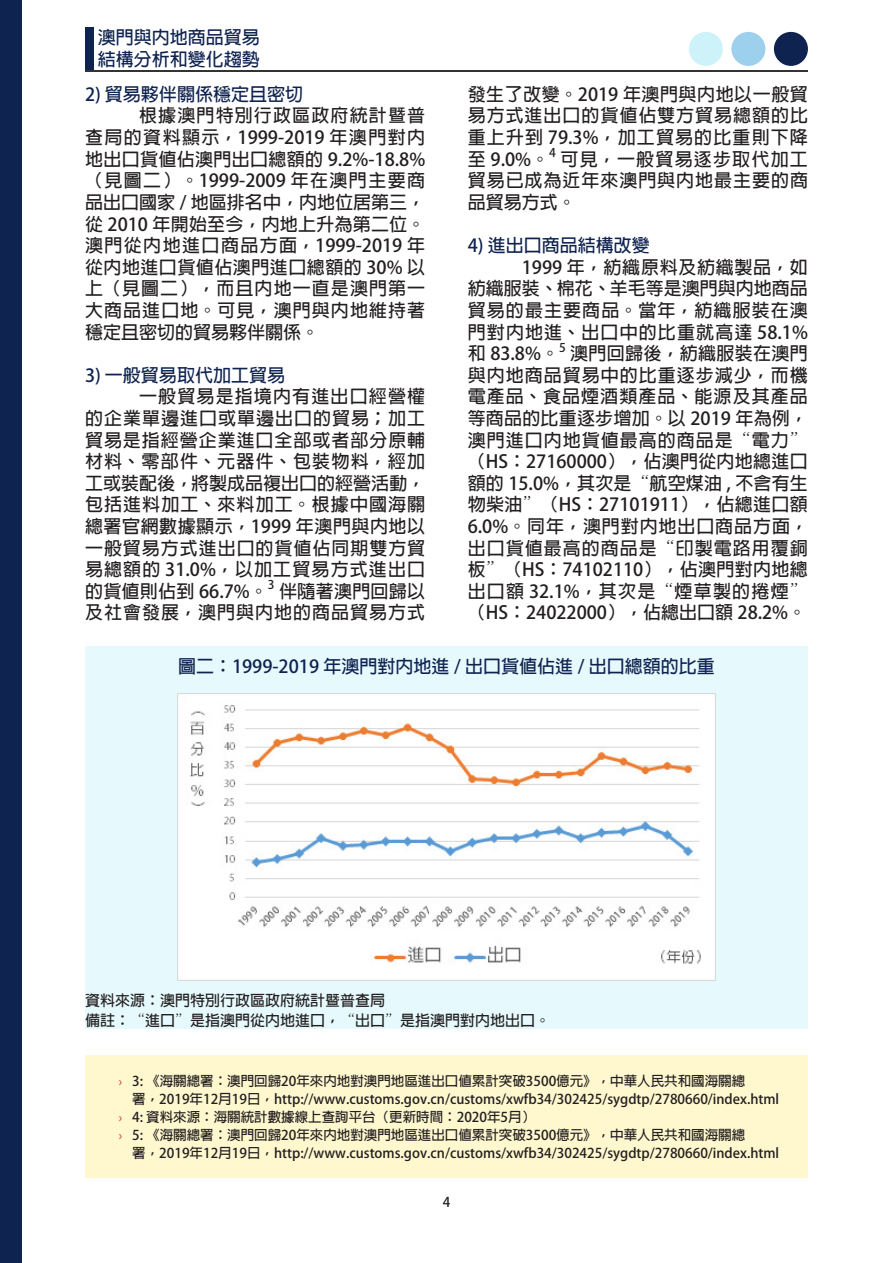
<style>
.page{position:relative;width:893px;height:1263px;background:#fff}
.page>*{position:absolute;margin:0;border:0;box-sizing:border-box;transform-origin:0 0}
.t1{font:700 18px/21.6px "Adobe Fan Heiti Std";letter-spacing:.055em;color:#231f20;text-align:justify}
.t2{font:700 18px/21.6px "Adobe Fan Heiti Std";color:#0f2350}
.t3{font:700 15px "Adobe Fan Heiti Std";color:#231f20}
.t4{font:700 13.5px/18px "Adobe Fan Heiti Std";color:#231f20}
.t5{font:700 12px "Adobe Fan Heiti Std";color:#231f20}
.s1{font-family:"Adobe Ming Std";font-weight:300}
.s2{font-family:"Myriad Pro";font-weight:400;color:#c03938}
</style>
<div class="page">
<div style="left:774px;top:32px;width:34px;height:34px;background:#0f2350;border-radius:50%"></div>
<div style="left:731px;top:32px;width:34px;height:34px;background:#9cd0ed;border-radius:50%"></div>
<div style="left:689px;top:32px;width:34px;height:34px;background:#cdf2f9;border-radius:50%"></div>
<hr style="left:85px;top:71px;width:723px;height:1px;background:#333">
<div style="left:85px;top:28px;width:9px;height:42px;background:#0f2350"></div>
<div style="left:0;top:0;width:21px;height:1263px;background:#0f2350"></div>
<div style="left:85px;top:1055px;width:723px;height:123px;background:#fff7ce"></div>
<div style="left:85px;top:646px;width:723px;height:383px;background:#e6f9fc"></div>
<img style="left:178px;top:693px;width:537px;height:287px">
<p class="t2" style="left:98px;top:27px;width:164px">澳門與內地商品貿易結構分析和變化趨勢</p>
<p class="t2" style="left:85px;top:84px;width:219px">2) 貿易夥伴關係穩定且密切</p>
<p class="t1" style="left:85px;top:106px;width:342px;text-indent:54px">根據澳門特別行政區政府統計暨普查局的資料顯示，1999-2019 年澳門對內地出口貨值佔澳門出口總額的 9.2%-18.8%（見圖二）。1999-2009 年在澳門主要商品出口國家 / 地區排名中，內地位居第三，從 2010 年開始至今，內地上升為第二位。澳門從內地進口商品方面，1999-2019 年從內地進口貨值佔澳門進口總額的 30% 以上（見圖二），而且內地一直是澳門第一大商品進口地。可見，澳門與內地維持著穩定且密切的貿易夥伴關係。</p>
<p class="t2" style="left:85px;top:365px;width:201px">3) 一般貿易取代加工貿易</p>
<p class="t1" style="left:85px;top:386px;width:342px;text-indent:54px">一般貿易是指境內有進出口經營權的企業單邊進口或單邊出口的貿易；加工貿易是指經營企業進口全部或者部分原輔材料、零部件、元器件、包裝物料，經加工或裝配後，將製成品複出口的經營活動，包括進料加工、來料加工。根據中國海關總署官網數據顯示，1999 年澳門與內地以一般貿易方式進出口的貨值佔同期雙方貿易總額的 31.0%，以加工貿易方式進出口的貨值則佔到 66.7%。</p>
<p class="t1" style="left:468px;top:84px;width:342px">發生了改變。2019 年澳門與內地以一般貿易方式進出口的貨值佔雙方貿易總額的比重上升到 79.3%，加工貿易的比重則下降至 9.0%。</p>
<p class="t5" style="left:549px;top:146px;width:8px">4</p>
<p class="t1" style="left:468px;top:149px;width:342px;text-indent:93px">可見，一般貿易逐步取代加工貿易已成為近年來澳門與內地最主要的商品貿易方式。</p>
<p class="t2" style="left:468px;top:235px;width:183px">4) 進出口商品結構改變</p>
<p class="t1" style="left:468px;top:257px;width:342px;text-indent:54px">1999 年，紡織原料及紡織製品，如紡織服裝、棉花、羊毛等是澳門與內地商品貿易的最主要商品。當年，紡織服裝在澳門對內地進、出口中的比重就高達 58.1%和 83.8%。</p>
<p class="t5" style="left:559px;top:340px;width:8px">5</p>
<p class="t1" style="left:468px;top:343px;width:342px;text-indent:103px">澳門回歸後，紡織服裝在澳門與內地商品貿易中的比重逐步減少，而機電產品、食品煙酒類產品、能源及其產品等商品的比重逐步增加。以 2019 年為例，澳門進口內地貨值最高的商品是<span class="s1">“</span>電力<span class="s1">”</span>（HS：27160000），佔澳門從內地總進口額的 15.0%，其次是<span class="s1">“</span>航空煤油 , 不含有生物柴油<span class="s1">”</span>（HS：27101911），佔總進口額6.0%。同年，澳門對內地出口商品方面，出口貨值最高的商品是<span class="s1">“</span>印製電路用覆銅板<span class="s1">”</span>（HS：74102110），佔澳門對內地總出口額 32.1%，其次是<span class="s1">“</span>煙草製的捲煙<span class="s1">”</span>（HS：24022000），佔總出口額 28.2%。</p>
<p class="t2" style="left:178px;top:656px;width:538px">圖二：1999-2019 年澳門對內地進 / 出口貨值佔進 / 出口總額的比重</p>
<p class="t5" style="left:268px;top:578px;width:8px">3</p>
<p class="t1" style="left:85px;top:581px;width:342px;text-align:right">伴隨著澳門回歸以<br>及社會發展，澳門與內地的商品貿易方式</p>
<p class="t3" style="left:85px;top:992px;width:301px">資料來源：澳門特別行政區政府統計暨普查局</p>
<p class="t3" style="left:85px;top:1011px;width:466px">備註：<span class="s1">“</span>進口<span class="s1">”</span>是指澳門從內地進口，<span class="s1">“</span>出口<span class="s1">”</span>是指澳門對內地出口。</p>
<p class="t4" style="left:132px;top:1073px;width:648px;text-indent:-14px"><span class="s2">›</span> 3: 《海關總署：澳門回歸20年來內地對澳門地區進出口值累計突破3500億元》，中華人民共和國海關總<br>署，2019年12月19日，http://www.customs.gov.cn/customs/xwfb34/302425/sygdtp/2780660/index.html</p>
<p class="t4" style="left:119px;top:1109px;width:418px"><span class="s2">›</span> 4: 資料來源：海關統計數據線上查詢平台（更新時間：2020年5月）</p>
<p class="t4" style="left:132px;top:1127px;width:648px;text-indent:-14px"><span class="s2">›</span> 5: 《海關總署：澳門回歸20年來內地對澳門地區進出口值累計突破3500億元》，中華人民共和國海關總<br>署，2019年12月19日，http://www.customs.gov.cn/customs/xwfb34/302425/sygdtp/2780660/index.html</p>
<p class="t4" style="left:443px;top:1193px;width:9px">4</p>
</div>
